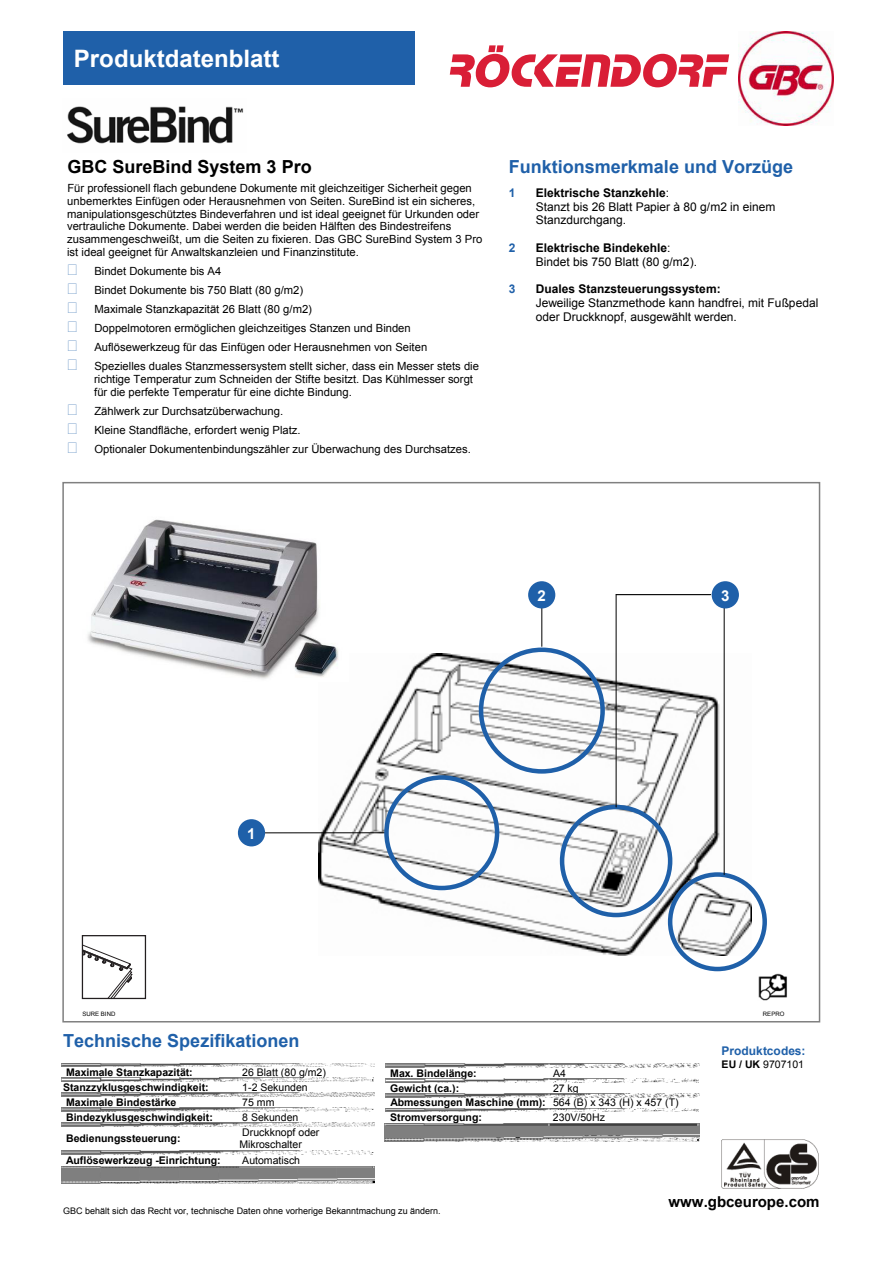
<style>
.page{position:relative;width:893px;height:1263px;background:#fff}
.page>*{position:absolute;margin:0;border:0;box-sizing:border-box;transform-origin:0 0}
.t1{font:700 24px "Arial";color:#fff}
.t2{font:700 18px "Arial";color:#1f60a9}
.t3{font:700 18px "Arial";color:#000}
.t4{font:700 15px "Arial";color:#000}
.t5{font:700 15px "Arial";color:#fff}
.t6{font:12px/13.8px "Arial";color:#000}
.t7{font:700 12px "Arial";color:#000}
.t8{font:700 12px "Arial";color:#1f60a9}
.t9{font:11.25px/12.9px "Arial";color:#000}
.t10{font:700 10.5px/14.9px "Arial";color:#000}
.t11{font:10.5px/12px "Arial";color:#000}
.t12{font:9px "Arial";color:#000}
.t13{font:6px "Arial";color:#000}
.s1{font-weight:700}
.s2{font-weight:400}
</style>
<div class="page">
<div style="left:63px;top:31px;width:351px;height:54px;background:#1f60a9"></div>
<img style="left:738px;top:31px;width:95px;height:95px">
<img style="left:67px;top:106px;width:177px;height:38px">
<img style="left:319px;top:722px;width:63px;height:182px">
<img style="left:87px;top:519px;width:251px;height:160px">
<hr style="left:261px;top:832px;width:125px;height:1px;background:#000">
<hr style="left:541px;top:592px;width:1px;height:54px;background:#000">
<svg style="left:382px;top:645px;width:385px;height:327px"></svg>
<hr style="left:723px;top:605px;width:1px;height:270px;background:#000">
<div style="left:560px;top:805px;width:112px;height:112px;border:4px solid #1f60a9;border-radius:50%"></div>
<hr style="left:615px;top:595px;width:1px;height:212px;background:#000">
<hr style="left:616px;top:594px;width:94px;height:1px;background:#000">
<div style="left:528px;top:581px;width:27px;height:27px;background:#1f60a9;border-radius:50%"></div>
<div style="left:711px;top:581px;width:28px;height:27px;background:#1f60a9;border-radius:50%"></div>
<div style="left:238px;top:819px;width:27px;height:27px;background:#1f60a9;border-radius:50%"></div>
<img style="left:753px;top:970px;width:34px;height:31px">
<svg style="left:84px;top:945px;width:49px;height:52px"></svg>
<div style="left:82px;top:935px;width:64px;height:64px;border:1px solid #231f20"></div>
<img style="left:62px;top:1063px;width:313px;height:4px">
<img style="left:62px;top:1078px;width:311px;height:4px">
<img style="left:62px;top:1093px;width:313px;height:3px">
<img style="left:62px;top:1108px;width:311px;height:3px">
<img style="left:62px;top:1122px;width:313px;height:4px">
<img style="left:62px;top:1151px;width:310px;height:3px">
<img style="left:61px;top:1166px;width:313px;height:17px">
<img style="left:386px;top:1064px;width:313px;height:3px">
<img style="left:386px;top:1079px;width:312px;height:3px">
<img style="left:386px;top:1094px;width:313px;height:3px">
<img style="left:386px;top:1108px;width:312px;height:4px">
<img style="left:385px;top:1123px;width:314px;height:19px">
<img style="left:721px;top:1139px;width:98px;height:50px">
<svg style="left:450px;top:45px;width:279px;height:42px"></svg>
<h1 class="t1" style="left:74px;top:42px;width:207px">Produktdatenblatt</h1>
<h2 class="t3" style="left:67px;top:155px;width:246px">GBC SureBind System 3 Pro</h2>
<p class="t9" style="left:67px;top:181px;width:416px">Für professionell flach gebundene Dokumente mit gleichzeitiger Sicherheit gegen unbemerktes Einfügen oder Herausnehmen von Seiten. SureBind ist ein sicheres, manipulationsgeschütztes Bindeverfahren und ist ideal geeignet für Urkunden oder vertrauliche Dokumente. Dabei werden die beiden Hälften des Bindestreifens zusammengeschweißt, um die Seiten zu fixieren. Das GBC SureBind System 3 Pro ist ideal geeignet für Anwaltskanzleien und Finanzinstitute.</p>
<p class="t9" style="left:94px;top:262px;width:386px;line-height:18.9px">Bindet Dokumente bis A4<br>Bindet Dokumente bis 750 Blatt (80 g/m2)<br>Maximale Stanzkapazität 26 Blatt (80 g/m2)<br>Doppelmotoren ermöglichen gleichzeitiges Stanzen und Binden Auflösewerkzeug für das Einfügen oder Herausnehmen von Seiten Spezielles duales Stanzmessersystem stellt sicher, dass ein Messer stets die</p>
<p class="t9" style="left:94px;top:373px;width:380px">richtige Temperatur zum Schneiden der Stifte besitzt. Das Kühlmesser sorgt</p>
<p class="t9" style="left:94px;top:383px;width:259px;line-height:19px">für die perfekte Temperatur für eine dichte Bindung.<br>Zählwerk zur Durchsatzüberwachung.</p>
<p class="t9" style="left:94px;top:421px;width:378px;line-height:19px">Kleine Standfläche, erfordert wenig Platz.<br>Optionaler Dokumentenbindungszähler zur Überwachung des Durchsatzes.</p>
<h2 class="t2" style="left:509px;top:155px;width:286px">Funktionsmerkmale und Vorzüge</h2>
<p class="t8" style="left:509px;top:185px;width:8px">1</p>
<p class="t6" style="left:535px;top:186px;width:241px"><span class="s1">Elektrische Stanzkehle</span>:<br>Stanzt bis 26 Blatt Papier à 80 g/m2 in einem<br>Stanzdurchgang.</p>
<p class="t8" style="left:509px;top:240px;width:8px">2</p>
<p class="t6" style="left:535px;top:241px;width:163px"><span class="s1">Elektrische Bindekehle</span>:<br>Bindet bis 750 Blatt (80 g/m2).</p>
<p class="t8" style="left:509px;top:281px;width:8px">3</p>
<p class="t6" style="left:536px;top:310px;width:202px">oder Druckknopf, ausgewählt werden.</p>
<p class="t7" style="left:536px;top:281px;width:186px">Duales Stanzsteuerungssystem:</p>
<p class="t6" style="left:535px;top:296px;width:284px">Jeweilige Stanzmethode kann handfrei, mit Fußpedal</p>
<h3 class="t5" style="left:537px;top:586px;width:10px">2</h3>
<h3 class="t5" style="left:721px;top:586px;width:10px">3</h3>
<h3 class="t5" style="left:247px;top:824px;width:10px">1</h3>
<p class="t13" style="left:83px;top:1010px;width:34px">SURE BIND</p>
<p class="t13" style="left:763px;top:1010px;width:23px">REPRO</p>
<h2 class="t2" style="left:63px;top:1029px;width:238px">Technische Spezifikationen</h2>
<p class="t10" style="left:66px;top:1065px;width:128px">Maximale Stanzkapazität:</p>
<p class="t11" style="left:242px;top:1066px;width:85px">26 Blatt (80 g/m2)</p>
<p class="t10" style="left:63px;top:1080px;width:147px">Stanzzyklusgeschwindigkeit:</p>
<p class="t11" style="left:242px;top:1081px;width:67px">1-2 Sekunden</p>
<p class="t10" style="left:66px;top:1095px;width:112px">Maximale Bindestärke</p>
<p class="t11" style="left:242px;top:1096px;width:34px">75 mm</p>
<p class="t10" style="left:66px;top:1110px;width:148px">Bindezyklusgeschwindigkeit:</p>
<p class="t11" style="left:242px;top:1111px;width:58px">8 Sekunden</p>
<p class="t10" style="left:66px;top:1131px;width:116px">Bedienungssteuerung:</p>
<p class="t11" style="left:239px;top:1126px;width:82px">Druckknopf oder<br>Mikroschalter</p>
<p class="t10" style="left:66px;top:1153px;width:156px">Auflösewerkzeug -Einrichtung:</p>
<p class="t11" style="left:242px;top:1154px;width:59px">Automatisch</p>
<p class="t8" style="left:721px;top:1043px;width:85px">Produktcodes:</p>
<p class="t11" style="left:721px;top:1058px;width:84px"><span class="s1">EU / UK</span> 9707101</p>
<p class="t10" style="left:390px;top:1066px;width:88px">Max. Bindelänge:</p>
<p class="t11" style="left:553px;top:1067px;width:14px">A4</p>
<p class="t10" style="left:390px;top:1081px;width:70px">Gewicht (ca.):</p>
<p class="t10" style="left:390px;top:1081px;width:290px;text-indent:163px"><span class="s2">27 kg<br></span>Abmessungen Maschine (mm): <span class="s2">564 (B) x 343 (H) x 457 (T)<br></span>Stromversorgung:</p>
<p class="t11" style="left:553px;top:1110px;width:70px;line-height:14.9px">230V/50Hz<br>TUV / CE / GS</p>
<p class="t12" style="left:63px;top:1205px;width:379px">GBC behält sich das Recht vor, technische Daten ohne vorherige Bekanntmachung zu ändern.</p>
<h3 class="t4" style="left:668px;top:1191px;width:152px">www.gbceurope.com</h3>
</div>
